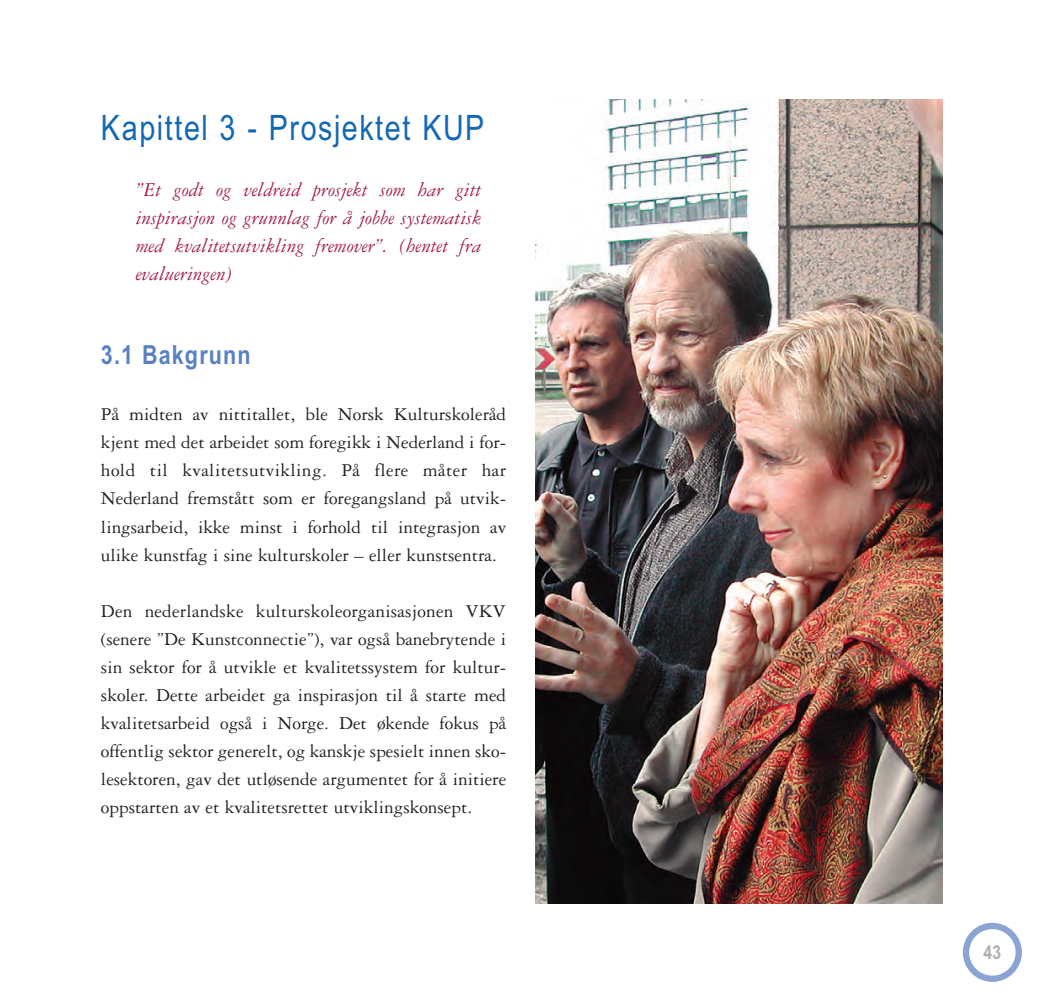
<style>
.page{position:relative;width:1042px;height:993px;background:#fff}
.page>*{position:absolute;margin:0;border:0;box-sizing:border-box;transform-origin:0 0}
.t1{font:35px "Arial Narrow";letter-spacing:.045em;color:#1468b3}
.t2{font:700 26.25px "Arial Narrow";letter-spacing:.045em;color:#5981c1}
.t3{font:italic 21px/28px "Garamond Three";color:#a21e4b;text-align:justify}
.t4{font:19.25px/28px "Garamond Three";color:#231f20;text-align:justify}
.t5{font:700 19.25px "Arial Narrow";color:#aeafb3}
</style>
<div class="page">
<div style="left:963px;top:922px;width:59px;height:59px;border:6px solid #8ba4d4;border-radius:50%"></div>
<img style="left:536px;top:99px;width:407px;height:804px">
<h1 class="t1" style="left:101px;top:115px;width:385px">Kapittel 3 - Prosjektet KUP</h1>
<p class="t3" style="left:136px;top:177px;width:347px">”Et godt og veldreid prosjekt som har gitt inspirasjon og grunnlag for å jobbe systematisk med kvalitetsutvikling fremover”. (hentet fra evalueringen)</p>
<h2 class="t2" style="left:101px;top:345px;width:151px">3.1 Bakgrunn</h2>
<p class="t4" style="left:101px;top:402px;width:407px">På midten av nittitallet, ble Norsk Kulturskoleråd kjent med det arbeidet som foregikk i Nederland i for&shy;hold til kvalitetsutvikling. På flere måter har Nederland fremstått som er foregangsland på utvik&shy;lingsarbeid, ikke minst i forhold til integrasjon av ulike kunstfag i sine kulturskoler – eller kunstsentra.</p>
<p class="t4" style="left:101px;top:598px;width:407px">Den nederlandske kulturskoleorganisasjonen VKV (senere ”De Kunstconnectie”), var også banebrytende i sin sektor for å utvikle et kvalitetssystem for kultur&shy;skoler. Dette arbeidet ga inspirasjon til å starte med kvalitetsarbeid også i Norge. Det økende fokus på offentlig sektor generelt, og kanskje spesielt innen sko&shy;lesektoren, gav det utløsende argumentet for å initiere oppstarten av et kvalitetsrettet utviklingskonsept.</p>
<p class="t5" style="left:983px;top:944px;width:19px">43</p>
</div>
